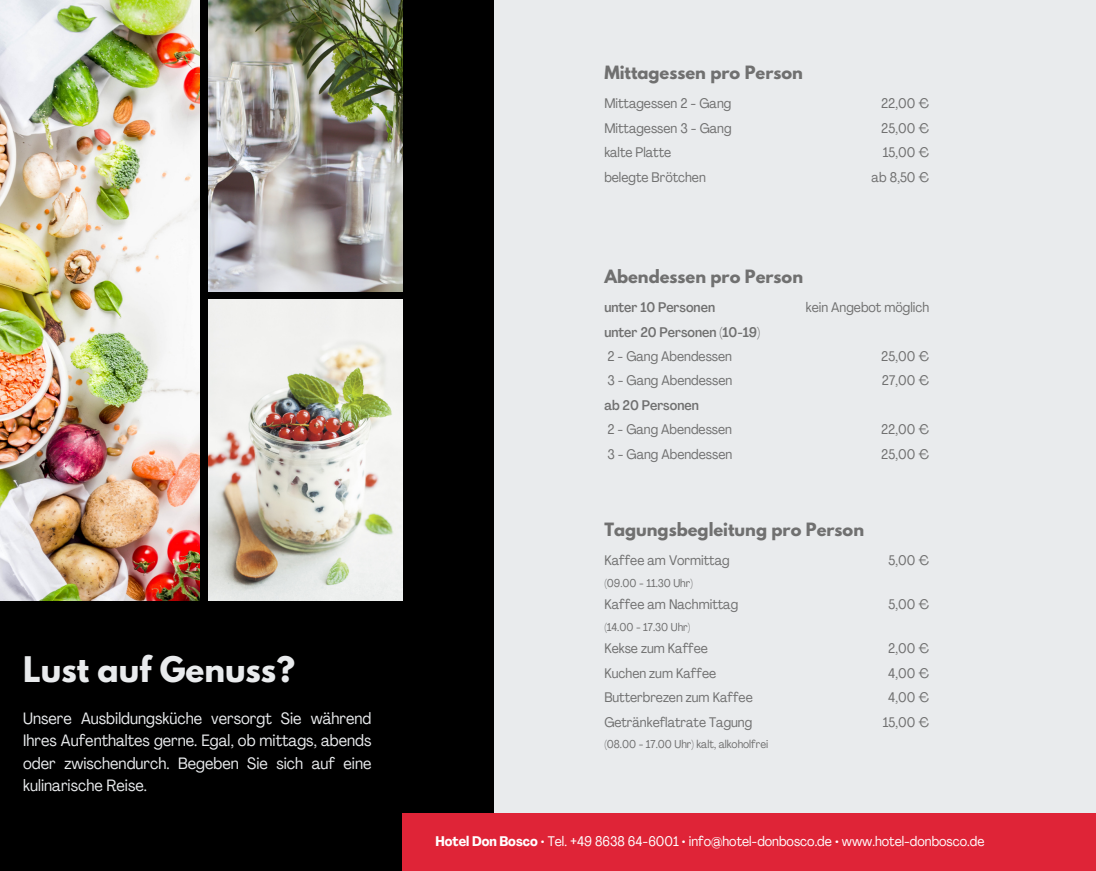
<style>
.page{position:relative;width:1096px;height:871px;background:#e9ebed}
.page>*{position:absolute;margin:0;border:0;box-sizing:border-box;transform-origin:0 0}
.t1{font:700 31.25px "League Spartan";color:#e9ebed}
.t2{font:condensed 16.25px/22.5px "Agrandir";color:#e9ebed;text-align:justify}
.t3{font:700 16.25px "League Spartan";color:#707070}
.t4{font:condensed 13.75px/24.4px "Agrandir";color:#707070}
.t5{font:condensed 13.75px "Agrandir";color:#fff}
.t6{font:condensed 11.25px "Agrandir";color:#707070}
.s1{font-weight:500}
.s2{font-weight:700}
</style>
<div class="page">
<div style="left:376px;top:0;width:118px;height:871px;background:#000"></div>
<div style="left:0;top:0;width:376px;height:871px;background:#000"></div>
<img style="left:208px;top:300px;width:194px;height:301px">
<img style="left:208px;top:0;width:194px;height:292px">
<img style="left:0;top:0;width:200px;height:600px">
<div style="left:402px;top:813px;width:694px;height:58px;background:#df2437"></div>
<h2 class="t1" style="left:23px;top:654px;width:273px">Lust auf Genuss?</h2>
<h4 class="t2" style="left:23px;top:708px;width:350px">Unsere Ausbildungsküche versorgt Sie während Ihres Aufenthaltes gerne. Egal, ob mittags, abends oder zwischendurch. Begeben Sie sich auf eine kulinarische Reise.</h4>
<h3 class="t3" style="left:604px;top:64px;width:200px">Mittagessen pro Person</h3>
<p class="t4" style="left:604px;top:93px;width:129px">Mittagessen 2 - Gang<br>Mittagessen 3 - Gang kalte Platte<br>belegte Brötchen</p>
<p class="t4" style="left:872px;top:93px;width:59px;text-align:right">22,00 €<br>25,00 €<br>15,00 € ab 8,50 €</p>
<h4 class="t3" style="left:604px;top:268px;width:200px">Abendessen pro Person</h4>
<h2 class="t4" style="left:604px;top:297px;width:157px"><span class="s1">unter 10 Personen<br>unter 20 Personen (10-19)<br></span>2 - Gang Abendessen<br>3 - Gang Abendessen<br><span class="s1">ab 20 Personen<br></span>2 - Gang Abendessen<br>3 - Gang Abendessen</h2>
<h4 class="t4" style="left:806px;top:297px;width:125px">kein Angebot möglich</h4>
<h4 class="t4" style="left:881px;top:345px;width:50px">25,00 €<br>27,00 €</h4>
<h4 class="t4" style="left:881px;top:419px;width:50px">22,00 €<br>25,00 €</h4>
<h4 class="t3" style="left:604px;top:521px;width:261px">Tagungsbegleitung pro Person</h4>
<h2 class="t4" style="left:604px;top:550px;width:127px">Kaffee am Vormittag</h2>
<p class="t6" style="left:604px;top:578px;width:90px">(09.00 - 11.30 Uhr)</p>
<p class="t4" style="left:604px;top:594px;width:135px">Kaffee am Nachmittag</p>
<p class="t6" style="left:604px;top:622px;width:87px">(14.00 - 17.30 Uhr)</p>
<p class="t4" style="left:604px;top:638px;width:105px">Kekse zum Kaffee</p>
<p class="t4" style="left:604px;top:662px;width:113px">Kuchen zum Kaffee</p>
<p class="t4" style="left:604px;top:687px;width:150px">Butterbrezen zum Kaffee</p>
<p class="t4" style="left:604px;top:711px;width:149px">Getränkeflatrate Tagung</p>
<p class="t6" style="left:604px;top:740px;width:166px">(08.00 - 17.00 Uhr) kalt, alkoholfrei</p>
<p class="t4" style="left:888px;top:550px;width:42px">5,00 €</p>
<h4 class="t4" style="left:888px;top:594px;width:42px">5,00 €</h4>
<h4 class="t4" style="left:883px;top:638px;width:48px;text-align:center">2,00 €<br>4,00 €<br>4,00 €<br>15,00 €</h4>
<h4 class="t5" style="left:435px;top:836px;width:550px"><span class="s2">Hotel Don Bosco</span> • Tel. +49 8638 64-6001 • info@hotel-donbosco.de • www.hotel-donbosco.de</h4>
</div>
